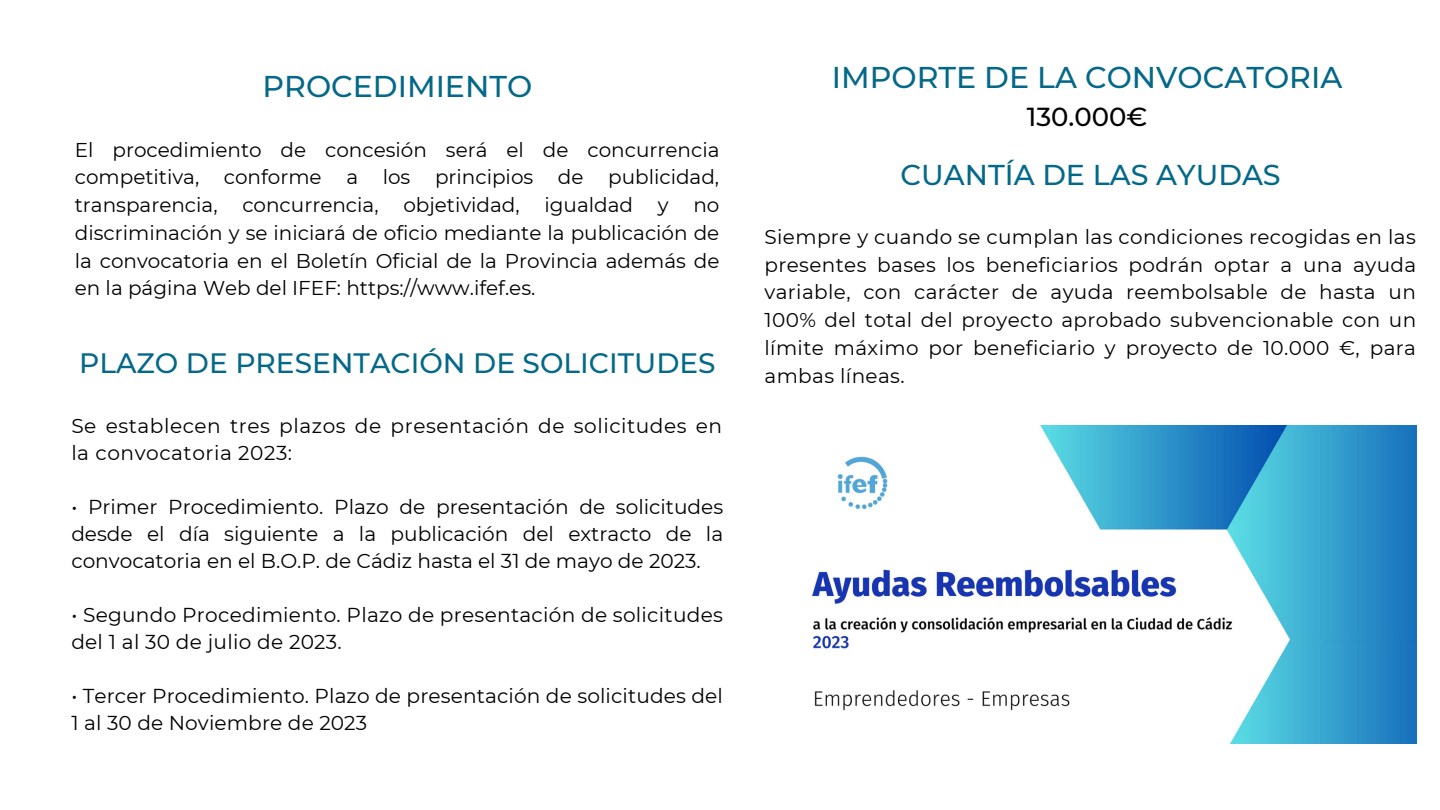
<style>
.page{position:relative;width:1440px;height:810px;background:#fff}
.page>*{position:absolute;margin:0;border:0;box-sizing:border-box;transform-origin:0 0}
.t1{font:500 30px "Montserrat";color:#046889}
.t2{font:500 28.6px "Montserrat";color:#046889}
.t3{font:500 28px "Montserrat";color:#046889}
.t4{font:500 26px "Montserrat";color:#000}
.t5{font:20.1px/27px "Montserrat";letter-spacing:.015em;color:#000}
.t6{font:20px/27.8px "Montserrat";letter-spacing:.01em;color:#000;text-align:justify}
</style>
<div class="page">
<img style="left:812px;top:426px;width:604px;height:318px">
<h1 class="t1" style="left:263px;top:67px;width:271px">PROCEDIMIENTO</h1>
<h1 class="t1" style="left:832px;top:59px;width:512px">IMPORTE DE LA CONVOCATORIA</h1>
<p class="t6" style="left:75px;top:136px;width:646px">El procedimiento de concesión será el de concurrencia competitiva, conforme a los principios de publicidad, transparencia, concurrencia, objetividad, igualdad y no discriminación y se iniciará de oficio mediante la publicación de la convocatoria en el Boletín Oficial de la Provincia además de en la página Web del IFEF: https://www.ifef.es.</p>
<h3 class="t3" style="left:79px;top:346px;width:638px">PLAZO DE PRESENTACIÓN DE SOLICITUDES</h3>
<p class="t5" style="left:71px;top:412px;width:652px">Se establecen tres plazos de presentación de solicitudes en la convocatoria 2023:</p>
<p class="t5" style="left:71px;top:493px;width:653px;text-align:justify">• Primer Procedimiento. Plazo de presentación de solicitudes desde el día siguiente a la publicación del extracto de la convocatoria en el B.O.P. de Cádiz hasta el 31 de mayo de 2023.</p>
<p class="t5" style="left:71px;top:601px;width:653px">• Segundo Procedimiento. Plazo de presentación de solicitudes del 1 al 30 de julio de 2023.</p>
<p class="t5" style="left:71px;top:682px;width:653px">• Tercer Procedimiento. Plazo de presentación de solicitudes del<br>1 al 30 de Noviembre de 2023</p>
<h3 class="t4" style="left:1027px;top:101px;width:122px">130.000€</h3>
<h2 class="t2" style="left:901px;top:157px;width:382px">CUANTÍA DE LAS AYUDAS</h2>
<p class="t6" style="left:765px;top:223px;width:653px">Siempre y cuando se cumplan las condiciones recogidas en las presentes bases los beneficiarios podrán optar a una ayuda variable, con carácter de ayuda reembolsable de hasta un 100% del total del proyecto aprobado subvencionable con un límite máximo por beneficiario y proyecto de 10.000 €, para ambas líneas.</p>
</div>
